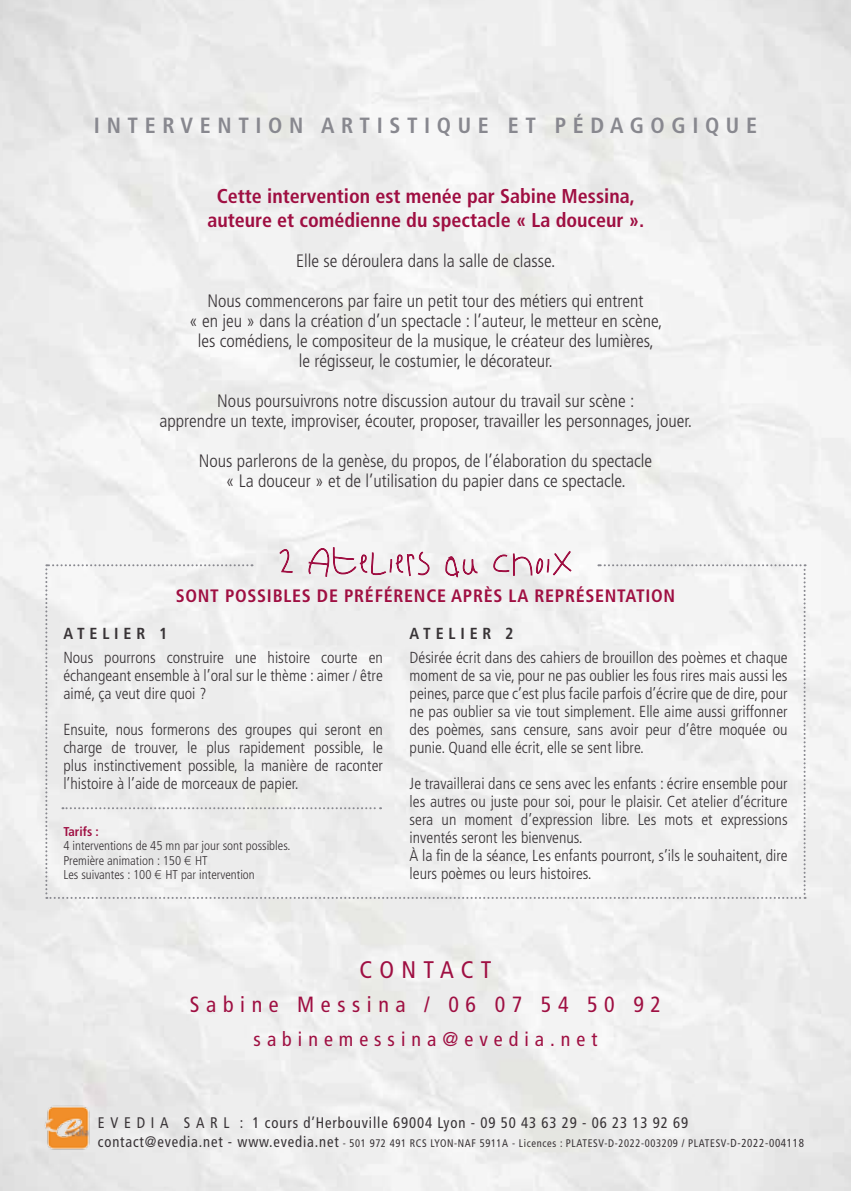
<style>
.page{position:relative;width:851px;height:1191px;background:#fff}
.page>*{position:absolute;margin:0;border:0;box-sizing:border-box;transform-origin:0 0}
.t1{font:condensed 24px "Frutiger";letter-spacing:.3em;color:#9f0f42}
.t2{font:700 condensed 22px "Frutiger";letter-spacing:.3em;color:#88888f}
.t3{font:condensed 22px "Frutiger";letter-spacing:.3em;color:#9f0f42}
.t4{font:700 condensed 20px/24px "Frutiger";color:#9f0f42;text-align:center}
.t5{font:condensed 20px "Frutiger";letter-spacing:.3em;color:#9f0f42}
.t6{font:300 condensed 18px/20px "Frutiger";color:#383336;text-align:center}
.t7{font:700 condensed 18px "Frutiger";letter-spacing:.04em;color:#9f0f42}
.t8{font:300 condensed 16px/18px "Frutiger";color:#383336;text-align:justify}
.t9{font:700 condensed 16px "Frutiger";color:#383336}
.t10{font:condensed 15.4px "Frutiger";letter-spacing:.06em;color:#383336;scale:.96 1}
.t11{font:300 condensed 12.8px/14.4px "Frutiger";color:#383336}
.t12{font:700 condensed 12.8px "Frutiger";color:#9f0f42}
.t13{font:condensed 11px "Frutiger";letter-spacing:.06em;color:#383336;scale:.95 1}
.s1{font-family:"Gill Sans";font-stretch:normal}
.s2{font-size:15.4px}
.s3{font-size:11.6px}
</style>
<div class="page">
<svg style="left:45px;top:511px;width:760px;height:388px"></svg>
<img style="left:44px;top:1103px;width:50px;height:51px">
<h2 class="t2" style="left:94px;top:112px;width:664px">I nt ervent ion art ist ique et pédagogique</h2>
<p class="t4" style="left:207px;top:184px;width:438px">Cette intervention est menée par Sabine Messina, auteure et comédienne du spectacle « La douceur ».</p>
<p class="t6" style="left:296px;top:251px;width:261px">Elle se déroulera dans la salle de classe.</p>
<p class="t6" style="left:189px;top:291px;width:474px">Nous commencerons par faire un petit tour des métiers qui entrent<br>« en jeu » dans la création d’un spectacle : l’auteur, le metteur en scène, les comédiens, le compositeur de la musique, le créateur des lumières,<br>le régisseur, le costumier, le décorateur.</p>
<p class="t6" style="left:159px;top:391px;width:534px">Nous poursuivrons notre discussion autour du travail sur scène :<br>apprendre un texte, improviser, écouter, proposer, travailler les personnages, jouer.</p>
<p class="t6" style="left:199px;top:451px;width:455px">Nous parlerons de la genèse, du propos, de l’élaboration du spectacle « La douceur » et de l’utilisation du papier dans ce spectacle.</p>
<p class="t7" style="left:176px;top:585px;width:501px">sont possibles de préférence après la représentation</p>
<p class="t9" style="left:63px;top:624px;width:38px">ATELIER</p>
<p class="t9" style="left:159px;top:624px;width:10px">1</p>
<p class="t8" style="left:63px;top:648px;width:321px">Nous pourrons construire une histoire courte en échangeant ensemble à l’oral sur le thème : aimer / être aimé, ça veut dire quoi ?</p>
<p class="t8" style="left:63px;top:720px;width:321px">Ensuite, nous formerons des groupes qui seront en charge de trouver, le plus rapidement possible, le plus instinctivement possible, la manière de raconter l’histoire à l’aide de morceaux de papier.</p>
<p class="t12" style="left:63px;top:823px;width:37px">Tarifs :</p>
<p class="t11" style="left:63px;top:838px;width:228px">4 interventions de 45 mn par jour sont possibles.<br>Première animation : 150 <span class="s1">€</span> HT<br>Les suivantes : 100 <span class="s1">€</span> HT par intervention</p>
<p class="t9" style="left:409px;top:624px;width:38px">ATELIER</p>
<p class="t9" style="left:505px;top:624px;width:10px">2</p>
<p class="t8" style="left:409px;top:648px;width:379px">Désirée écrit dans des cahiers de brouillon des poèmes et chaque moment de sa vie, pour ne pas oublier les fous rires mais aussi les peines, parce que c’est plus facile parfois d’écrire que de dire, pour ne pas oublier sa vie tout simplement. Elle aime aussi griffonner des poèmes, sans censure, sans avoir peur d’être moquée ou punie. Quand elle écrit, elle se sent libre.</p>
<p class="t8" style="left:409px;top:774px;width:379px;text-align:left">Je travaillerai dans ce sens avec les enfants : écrire ensemble pour les autres ou juste pour soi, pour le plaisir. Cet atelier d’écriture sera un moment d’expression libre. Les mots et expressions inventés seront les bienvenus.<br>À la fin de la séance, Les enfants pourront, s’ils le souhaitent, dire leurs poèmes ou leurs histoires.</p>
<h1 class="t1" style="left:359px;top:955px;width:133px">CONTACT</h1>
<h2 class="t3" style="left:190px;top:991px;width:472px">Sabine Messina / 06 07 54 50 92</h2>
<p class="t5" style="left:253px;top:1027px;width:345px">sabinemessina@evedia.net</p>
<p class="t10" style="left:98px;top:1113px;width:78px">Eved iasa</p>
<p class="t10" style="left:210px;top:1113px;width:499px">r l : 1 cours d’Herbouville 69004 Lyon - 09 50 43 63 29 - 06 23 13 92 69</p>
<p class="t13" style="left:98px;top:1137px;width:744px"><span class="s2">contact@evedia.net - www.evedia.net</span> - 501 972 491 RCS LYON-NAF 5911A - Licences : PLATESV-D-2022-003209 / PLATESV-<span class="s3">D-2022-004118</span></p>
</div>
